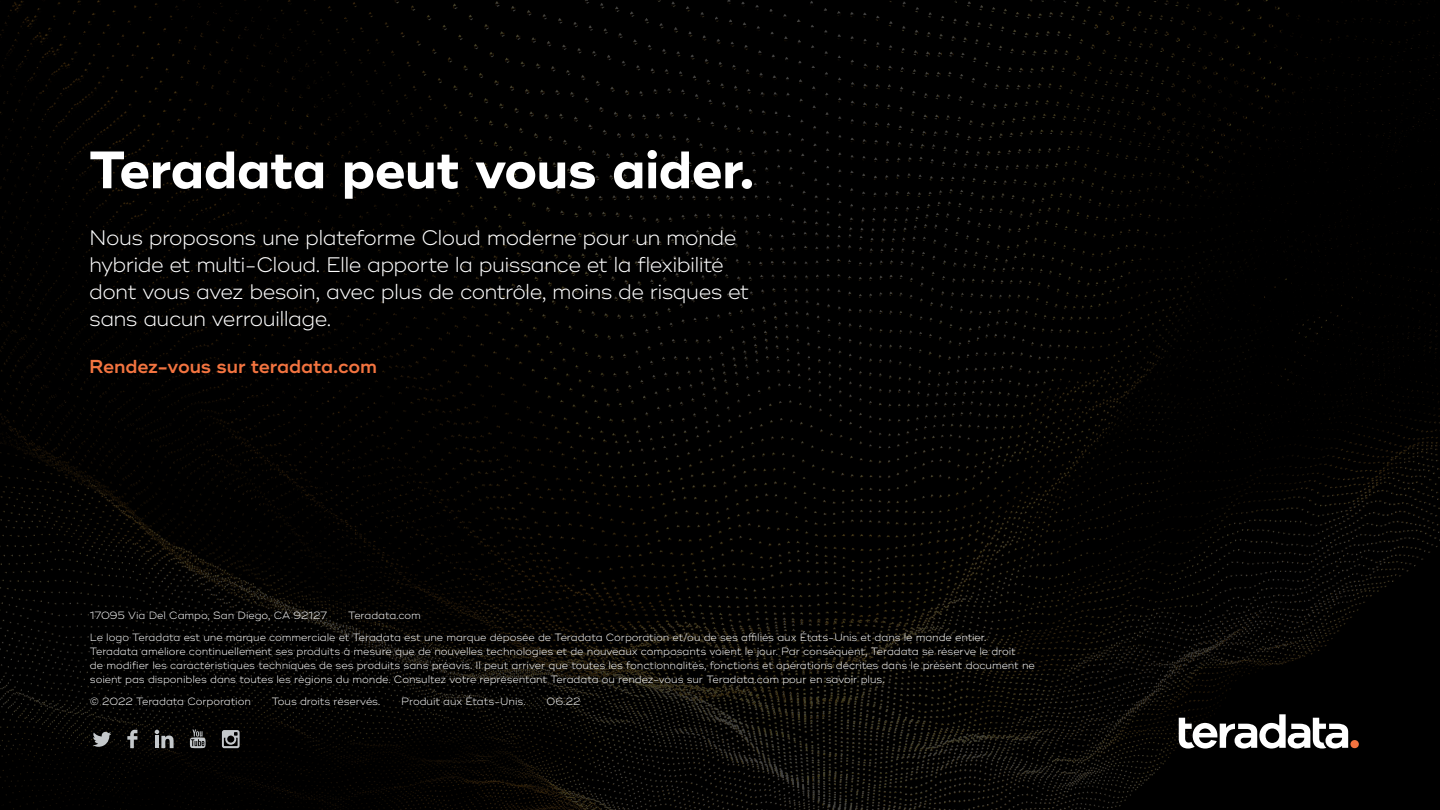
<style>
.page{position:relative;width:1440px;height:810px;background:#fff}
.page>*{position:absolute;margin:0;border:0;box-sizing:border-box;transform-origin:0 0}
.TOC_H{font:700 52.5px "Ridley Grotesk";letter-spacing:-.015em;color:#fff}
.TOC_H-2{font:300 21px/27px "Ridley Grotesk";letter-spacing:-.03em;color:#fff}
.TOC_H-3{font:600 18.75px "Ridley Grotesk";letter-spacing:-.01em;color:#f37440}
.Legal{font:300 10.5px/14px "Ridley Grotesk";letter-spacing:-.01em;color:#fff}
</style>
<div class="page">
<img style="left:0;top:0;width:1440px;height:810px">
<svg style="left:127px;top:730px;width:10px;height:18px"></svg>
<svg style="left:93px;top:732px;width:18px;height:15px"></svg>
<svg style="left:155px;top:730px;width:19px;height:18px"></svg>
<hr style="left:155px;top:736px;width:4px;height:12px;background:#c4c8cb">
<svg style="left:190px;top:730px;width:16px;height:18px"></svg>
<svg style="left:222px;top:730px;width:18px;height:18px"></svg>
<svg style="left:1179px;top:714px;width:169px;height:35px"></svg>
<div style="left:1350px;top:740px;width:9px;height:8px;background:#f3733f;border-radius:50%"></div>
<div style="left:80px;top:315px;width:283px;height:50px;background:#000"></div>
<p class="TOC_H" style="left:89px;top:138px;width:667px">Teradata peut vous aider.</p>
<p class="TOC_H-2" style="left:89px;top:225px;width:661px">Nous proposons une plateforme Cloud moderne pour un monde hybride et multi-Cloud. Elle apporte la puissance et la flexibilité dont vous avez besoin, avec plus de contrôle, moins de risques et sans aucun verrouillage.</p>
<p class="TOC_H-3" style="left:89px;top:355px;width:289px">Rendez-vous sur teradata.com</p>
<p class="Legal" style="left:90px;top:609px;width:239px">17095 Via Del Campo, San Diego, CA 92127</p>
<p class="Legal" style="left:348px;top:609px;width:74px">Teradata.com</p>
<p class="Legal" style="left:90px;top:631px;width:947px">Le logo Teradata est une marque commerciale et Teradata est une marque déposée de Teradata Corporation et/ou de ses affiliés aux États-Unis et dans le monde entier.<br>Teradata améliore continuellement ses produits à mesure que de nouvelles technologies et de nouveaux composants voient le jour. Par conséquent, Teradata se réserve le droit<br>de modifier les caractéristiques techniques de ses produits sans préavis. Il peut arriver que toutes les fonctionnalités, fonctions et opérations décrites dans le présent document ne soient pas disponibles dans toutes les régions du monde. Consultez votre représentant Teradata ou rendez-vous sur Teradata.com pour en savoir plus.</p>
<p class="Legal" style="left:90px;top:695px;width:163px">© 2022 Teradata Corporation</p>
<p class="Legal" style="left:272px;top:695px;width:110px">Tous droits réservés.</p>
<p class="Legal" style="left:401px;top:695px;width:126px">Produit aux États-Unis.</p>
<p class="Legal" style="left:547px;top:695px;width:35px">06.22</p>
</div>
